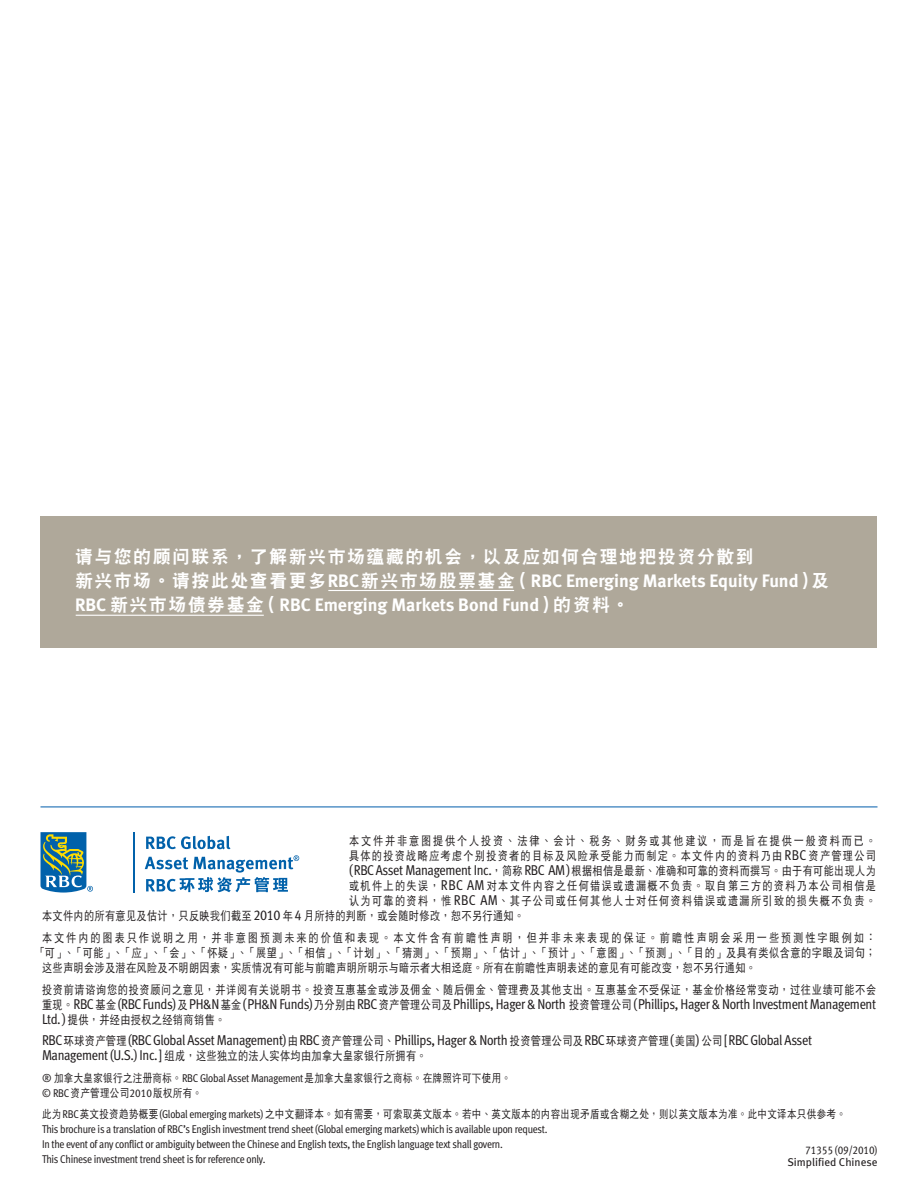
<style>
.page{position:relative;width:918px;height:1188px;background:#fff}
.page>*{position:absolute;margin:0;border:0;box-sizing:border-box;transform-origin:0 0}
.Legal_text{font:18px/24px "DF Hei GB5 HK W9";letter-spacing:.08em;color:#fff}
.t1{font:14.25px "Meta Cond Book LF";letter-spacing:-.025em;color:#231f20}
.t2{font:12px "DF Hei GB5 HK W5";letter-spacing:.03em;color:#231f20;scale:.85 1}
.t3{font:12px "DF Hei GB5 HK W5";letter-spacing:.065em;color:#231f20;scale:.85 1}
.t4{font:12px "DF Hei GB5 HK W5";letter-spacing:.125em;color:#231f20;scale:.85 1}
.t5{font:12px "DF Hei GB5 HK W5";letter-spacing:.19em;color:#231f20;scale:.85 1}
.t6{font:12px "DF Hei GB5 HK W5";letter-spacing:.12em;color:#231f20;scale:.85 1}
.t7{font:12px "DF Hei GB5 HK W5";letter-spacing:.18em;color:#231f20;scale:.85 1}
._7__Legal{font:11.25px/15px "Meta Cond Book LF";letter-spacing:-.025em;color:#231f20}
._7__Legal-2{font:11.25px "DF Hei GB5 HK W5";letter-spacing:.03em;color:#231f20;scale:.85 1}
._8__Trademark{font:11.25px/12.8px "Meta Book LF";color:#231f20;text-align:right}
.s1{font-family:"Meta Bold LF"}
.s2{font-family:"Meta Cond Book LF";font-size:14.25px}
.s3{font-family:"DF Hei GB5 HK W5";font-size:12px}
.s4{font-family:"Meta Book LF"}
.s5{font-family:"Meta Cond Book LF"}
.s6{font-family:"DF Hei GB5 HK W5"}
</style>
<div class="page">
<svg style="left:41px;top:832px;width:52px;height:61px"></svg>
<hr style="left:133px;top:832px;width:2px;height:61px;background:#0161aa">
<svg style="left:146px;top:836px;width:84px;height:13px"></svg>
<svg style="left:145px;top:855px;width:154px;height:37px"></svg>
<hr style="left:40px;top:807px;width:838px;height:1px;background:#015dab">
<div style="left:40px;top:516px;width:838px;height:132px;background:#afa89a"></div>
<hr style="left:328px;top:590px;width:186px;height:1px;background:#fff">
<hr style="left:76px;top:615px;width:188px;height:1px;background:#fff">
<p class="Legal_text" style="left:75px;top:544px;width:756px">請與您的顧問聯系，了解新興市場蘊藏的機會，以及應如何合理地把投資分散到<br>新興市場。請按此處查看更多<span class="s1">RBC</span>新興市場股票基金（<span class="s1">RBC Emerging Markets Equity Fund</span>）及<br><span class="s1">RBC</span> 新興市場債券基金（<span class="s1">RBC Emerging Markets Bond Fund</span>）的資料。</p>
<p class="t7" style="left:349px;top:834px;width:621px">本文件並非意圖提供個人投資、法律、會計、稅務、財務或其他建議，而是旨在提供一般資料而已。</p>
<p class="t6" style="left:349px;top:849px;width:621px">具體的投資戰略應考慮個別投資者的目標及風險承受能力而制定。本文件內的資料乃由<span class="s2">RBC</span>資產管理公司</p>
<p class="t2" style="left:349px;top:864px;width:621px"><span class="s2">(RBC Asset Management Inc.</span>，簡稱<span class="s2">RBC AM)</span>根據相信是最新、準確和可靠的資料而撰寫。由於有可能出現人為</p>
<p class="t4" style="left:349px;top:879px;width:621px">或機件上的失誤，<span class="s2">RBC AM</span>對本文件內容之任何錯誤或遺漏概不負責。取自第三方的資料乃本公司相信是</p>
<p class="t4" style="left:349px;top:894px;width:621px">認為可靠的資料，惟 <span class="s2">RBC AM</span>、其子公司或任何其他人士對任何資料錯誤或遺漏所引致的損失概不負責。</p>
<p class="t2" style="left:42px;top:909px;width:569px">本文件內的所有意見及估計，只反映我們截至<span class="s2">2010</span> 年<span class="s2">4</span> 月所持的判斷，或會隨時修改，恕不另行通知。</p>
<p class="t5" style="left:42px;top:931px;width:983px">本文件內的圖表只作說明之用，並非意圖預測未來的價值和表現。本文件含有前瞻性聲明，但並非未來表現的保證。前瞻性聲明會採用一些預測性字眼例如：</p>
<p class="t3" style="left:36px;top:946px;width:990px">「可」、「可能」、「應」、「會」、「懷疑」、「展望」、「相信」、「計劃」、「猜測」、「預期」、「估計」、「預計」、「意圖」、「預測」、「目的」及具有類似含意的字眼及詞句；</p>
<p class="t2" style="left:42px;top:961px;width:842px">這些聲明會涉及潛在風險及不明朗因素，實質情況有可能與前瞻聲明所明示與暗示者大相逕庭。所有在前瞻性聲明表述的意見有可能改變，恕不另行通知。</p>
<p class="t3" style="left:42px;top:983px;width:983px">投資前請諮詢您的投資顧問之意見，並詳閱有關說明書。投資互惠基金或涉及佣金、隨後佣金、管理費及其他支出。互惠基金不受保證，基金價格經常變動，過往業績可能不會</p>
<p class="t1" style="left:42px;top:996px;width:836px"><span class="s3">重現。</span>RBC <span class="s3">基金</span> (RBC Funds)<span class="s3">及</span> PH&amp;N<span class="s3">基金</span> (PH&amp;N Funds)<span class="s3">乃分別由</span>RBC<span class="s3">資產管理公司及</span>Phillips, Hager &amp; North <span class="s3">投資管理公司</span> (Phillips, Hager &amp; North Investment Management</p>
<p class="t2" style="left:42px;top:1013px;width:217px"><span class="s2">Ltd.)</span> 提供，並經由授權之經銷商銷售。</p>
<p class="t1" style="left:42px;top:1032px;width:772px">RBC<span class="s3">環球資產管理</span> (RBC Global Asset Management)<span class="s3">由</span> RBC<span class="s3">資產管理公司、</span>Phillips, Hager &amp; North <span class="s3">投資管理公司及</span>RBC<span class="s3">環球資產管理</span>(<span class="s3">美國</span>) <span class="s3">公司</span> [RBC Global Asset</p>
<p class="t2" style="left:42px;top:1050px;width:454px"><span class="s2">Management (U.S.) Inc.]</span> 組成，這些獨立的法人實體均由加拿大皇家銀行所擁有。</p>
<p class="_7__Legal-2" style="left:42px;top:1072px;width:553px"><span class="s4">®</span> 加拿大皇家銀行之註冊商標。<span class="s5">RBC Global Asset Management</span>是加拿大皇家銀行之商標。在牌照許可下使用。</p>
<p class="_7__Legal-2" style="left:42px;top:1087px;width:190px"><span class="s5">© RBC</span>資產管理公司<span class="s5">2010</span>版權所有。</p>
<p class="_7__Legal" style="left:42px;top:1107px;width:805px"><span class="s6">此為</span>RBC<span class="s6">英文投資趨勢概要</span>(Global emerging markets) <span class="s6">之中文翻譯本。如有需要，可索取英文版本。若中、英文版本的內容出現矛盾或含糊之處，則以英文版本為準。此中文譯本只供參考。<br></span>This brochure is a translation of RBC’s English investment trend sheet (Global emerging markets) which is available upon request.</p>
<p class="_7__Legal" style="left:42px;top:1137px;width:462px">In the event of any conflict or ambiguity between the Chinese and English texts, the English language text shall govern.</p>
<p class="_7__Legal" style="left:42px;top:1152px;width:225px">This Chinese investment trend sheet is for reference only.</p>
<p class="_8__Trademark" style="left:787px;top:1143px;width:92px"><span class="s5">71355 (09/2010)<br></span>Simplified Chinese</p>
</div>
